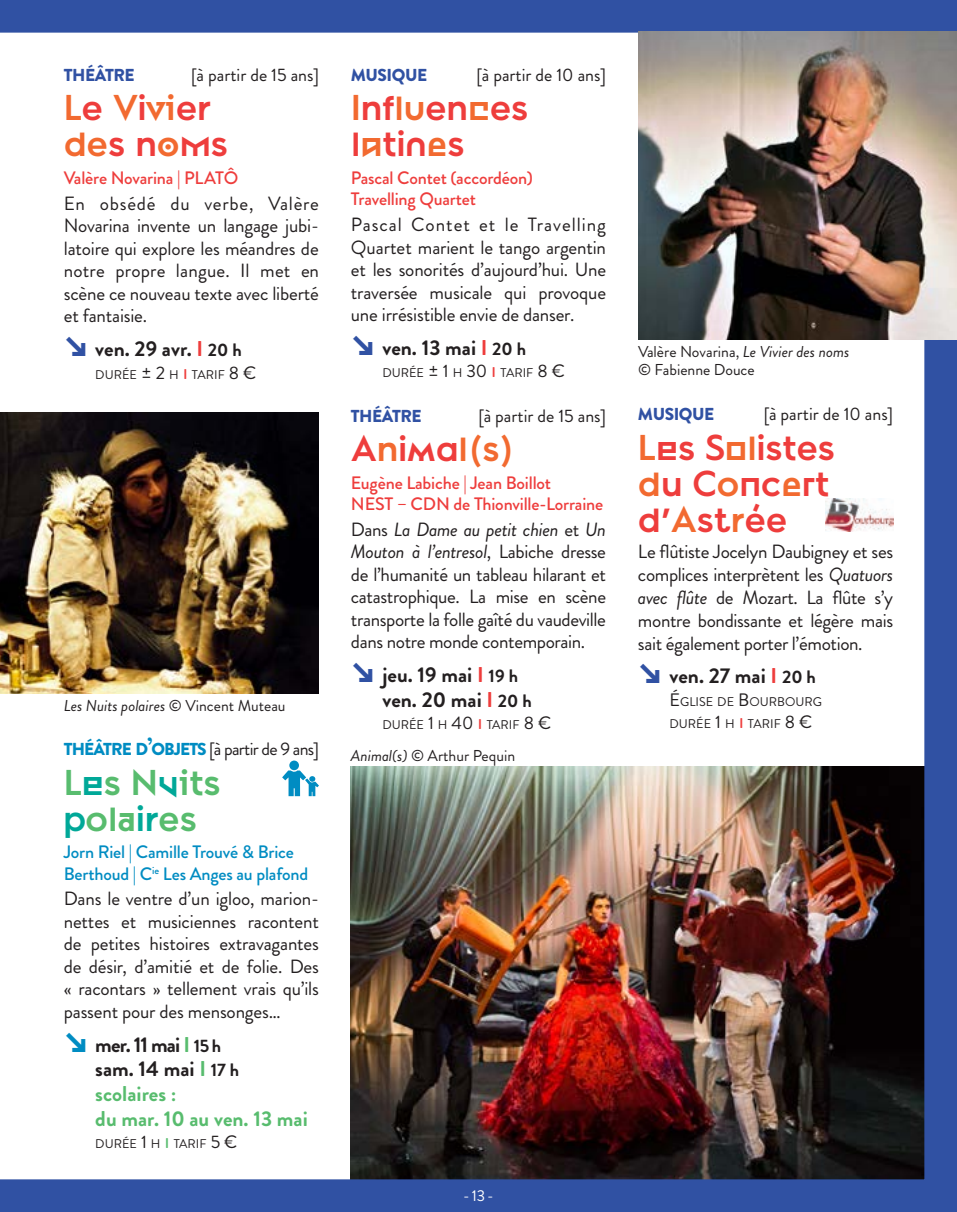
<style>
.page{position:relative;width:957px;height:1212px;background:#fff}
.page>*{position:absolute;margin:0;border:0;box-sizing:border-box;transform-origin:0 0}
.t1{font:36px/36px "Siberian";letter-spacing:-.02em;color:#ee3d3c}
.t2{font:36px/36px "Siberian";color:#58bc6e}
.t3{font:36px "Siberian";color:#f26a30}
.t4{font:700 21.38px/24.8px "Brandon Grotesque";color:#231f20}
.t5{font:700 21.38px/24.8px "Brandon Grotesque";color:#58bc6e}
.t6{font:19.12px/22.5px "Brandon Grotesque";letter-spacing:-.01em;color:#231f20;text-align:justify}
.t7{font:500 18px/21.4px "Brandon Grotesque";letter-spacing:-.01em;color:#ee3d3c}
.t8{font:18px "Brandon Grotesque";color:#231f20}
.t9{font:500 18px/21.4px "Brandon Grotesque";letter-spacing:-.01em;color:#008cc2}
.t10{font:18px "Brandon Grotesque";letter-spacing:-.04em;color:#231f20}
.t11{font:900 17.32px "Brandon Grotesque";letter-spacing:-.03em;color:#3051a3}
.t12{font:15.75px/18px "Brandon Grotesque";color:#231f20}
.t13{font:italic 15.75px "Brandon Grotesque";color:#231f20}
.t14{font:15.75px "Brandon Grotesque";color:#fff}
.t15{font:12.6px/22.5px "Brandon Grotesque";color:#231f20}
.s1{font-family:"Hurme Geometric Sans 1";font-weight:600;color:#f26a30}
.s2{color:#f26a30}
.s3{font-family:"Siberian";font-weight:400;font-size:40.5px;color:#3051a3}
.s4{color:#ee3d3c}
.s5{font-size:18px}
.s6{font-size:24.75px;color:#ee3d3c}
.s7{font-style:normal}
.s8{font-weight:900;font-size:17.32px;color:#008cc2}
.s9{font-weight:900;font-size:24.75px;color:#008cc2}
.s10{font-family:"Hurme Geometric Sans 1";font-weight:600}
.s11{color:#00a898}
.s12{font-family:"Hurme Geometric Sans 1";font-weight:600;color:#00a898}
.s13{font-family:"Siberian";font-weight:400;font-size:40.5px;color:#008cc2}
.s14{color:#231f20}
.s15{font-size:18px;color:#231f20}
.s16{font-size:24.75px;color:#58bc6e}
.s17{font-family:"Hurme Geometric Sans 1";font-weight:600;color:#ee3d3c}
.s18{font-style:italic}
</style>
<div class="page">
<img style="left:0;top:0;width:957px;height:1212px">
<img style="left:638px;top:32px;width:319px;height:307px">
<img style="left:0;top:412px;width:319px;height:281px">
<div style="left:289px;top:760px;width:10px;height:10px;background:#008cc2;border-radius:50%"></div>
<svg style="left:282px;top:770px;width:37px;height:26px"></svg>
<img style="left:825px;top:498px;width:68px;height:34px">
<p class="t11" style="left:64px;top:63px;width:72px">THÉÂTRE</p>
<p class="t8" style="left:191px;top:63px;width:129px">[à partir de 15 ans]</p>
<h1 class="t1" style="left:64px;top:91px;width:166px"><span class="s1">L</span>e <span class="s1">V</span>i<span class="s2">vi</span>er <span class="s2">de</span>s n<span class="s2">o</span>ms</h1>
<p class="t7" style="left:64px;top:167px;width:176px">Valère Novarina | PLATô</p>
<p class="t6" style="left:64px;top:192px;width:257px">En obsédé du verbe, Valère Novarina invente un langage jubi&shy;latoire qui explore les méandres de notre propre langue. Il met en scène ce nouveau texte avec liberté et fantaisie.</p>
<p class="t4" style="left:64px;top:337px;width:180px"><span class="s3">↘</span> ven. 29 avr. <span class="s4">I</span> <span class="s5">20 h</span></p>
<p class="t15" style="left:95px;top:363px;width:163px">DURÉE <span class="s5">± 2</span> H <span class="s6">ı</span> TARIF <span class="s5">8 €</span></p>
<p class="t13" style="left:64px;top:695px;width:223px">Les Nuits polaires <span class="s7">© Vincent Muteau</span></p>
<p class="t10" style="left:64px;top:737px;width:257px"><span class="s8">THÉÂTRE D</span><span class="s9">’</span><span class="s8">OBJETS</span> [à partir de 9 ans]</p>
<h1 class="t2" style="left:64px;top:765px;width:159px"><span class="s10">L</span><span class="s11">e</span>s <span class="s10">N</span><span class="s11">u</span>its <span class="s12">p</span>ola<span class="s11">ir</span>es</h1>
<p class="t9" style="left:64px;top:842px;width:246px">Jorn Riel | Camille Trouvé &amp; Brice<br>Berthoud | C<sup>ie</sup> Les Anges au plafond</p>
<p class="t6" style="left:64px;top:888px;width:257px">Dans le ventre d’un igloo, marion&shy;nettes et musiciennes racontent de petites histoires extravagantes de désir, d’amitié et de folie. Des « racontars » tellement vrais qu’ils passent pour des mensonges…</p>
<p class="t5" style="left:95px;top:1032px;width:214px;text-indent:-32px"><span class="s13">↘</span> <span class="s14">mer. 11 mai</span> I <span class="s15">15 h<br></span><span class="s14">sam. 14 mai</span> I <span class="s15">17 h </span>scolaires :<br>du mar. 10 au ven. 13 mai</p>
<p class="t15" style="left:95px;top:1133px;width:144px">DURÉE <span class="s5">1</span> H <span class="s16">ı</span> TARIF <span class="s5">5 €</span></p>
<p class="t11" style="left:351px;top:63px;width:78px">MUSIQUE</p>
<p class="t8" style="left:476px;top:63px;width:131px">[à partir de 10 ans]</p>
<h1 class="t1" style="left:351px;top:91px;width:179px"><span class="s1">I</span>nf<span class="s2">lu</span>en<span class="s2">c</span>es l<span class="s2">a</span>tin<span class="s2">e</span>s</h1>
<p class="t7" style="left:351px;top:167px;width:184px">Pascal Contet (accordéon)<br>Travelling Quartet</p>
<p class="t6" style="left:351px;top:214px;width:257px">Pascal Contet et le Travelling Quartet marient le tango argentin et les sonorités d’aujourd’hui. Une traversée musicale qui provoque une irrésistible envie de danser.</p>
<p class="t4" style="left:351px;top:335px;width:177px"><span class="s3">↘</span> ven. 13 mai <span class="s4">I</span> <span class="s5">20 h</span></p>
<p class="t15" style="left:382px;top:362px;width:184px">DURÉE <span class="s5">± 1</span> H <span class="s5">30</span> <span class="s6">ı</span> TARIF <span class="s5">8 €</span></p>
<p class="t11" style="left:351px;top:403px;width:72px">THÉÂTRE</p>
<p class="t8" style="left:478px;top:403px;width:129px">[à partir de 15 ans]</p>
<h1 class="t3" style="left:351px;top:427px;width:165px"><span class="s17">A</span>n<span class="s4">ima</span>l(s)</h1>
<p class="t7" style="left:351px;top:472px;width:254px">Eugène Labiche | Jean Boillot<br>NEST – CDN de Thionville-Lorraine</p>
<p class="t6" style="left:351px;top:518px;width:257px">Dans <span class="s18">La Dame au petit chien</span> et <span class="s18">Un Mouton à l’entresol</span>, Labiche dresse de l’humanité un tableau hilarant et catastrophique. La mise en scène transporte la folle gaîté du vaudeville dans notre monde contemporain.</p>
<p class="t4" style="left:382px;top:662px;width:151px;text-indent:-32px"><span class="s3">↘</span> jeu. 19 mai <span class="s4">I</span> <span class="s5">19 h </span>ven. 20 mai <span class="s4">I</span> <span class="s5">20 h</span></p>
<p class="t15" style="left:382px;top:714px;width:170px">DURÉE <span class="s5">1</span> H <span class="s5">40</span> <span class="s6">ı</span> TARIF <span class="s5">8 €</span></p>
<p class="t12" style="left:351px;top:746px;width:166px"><span class="s18">Animal(s)</span> © Arthur Pequin</p>
<p class="t14" style="left:463px;top:1185px;width:32px">-13-</p>
<p class="t12" style="left:638px;top:343px;width:213px">Valère Novarina, <span class="s18">Le Vivier des noms </span>© Fabienne Douce</p>
<p class="t11" style="left:638px;top:402px;width:78px">MUSIQUE</p>
<p class="t8" style="left:763px;top:402px;width:131px">[à partir de 10 ans]</p>
<h1 class="t1" style="left:638px;top:430px;width:199px"><span class="s1">L</span>es <span class="s10">S</span><span class="s2">ol</span>istes <span class="s2">d</span>u <span class="s10">C</span><span class="s2">o</span>nc<span class="s2">e</span>rt d’<span class="s1">A</span>st<span class="s2">r</span>ée</h1>
<p class="t6" style="left:638px;top:540px;width:257px">Le flûtiste Jocelyn Daubigney et ses complices interprètent les <span class="s18">Quatuors avec flûte</span> de Mozart. La flûte s’y montre bondissante et légère mais sait également porter l’émotion.</p>
<p class="t4" style="left:638px;top:664px;width:179px"><span class="s3">↘</span> ven. 27 mai <span class="s4">I</span> <span class="s5">20 h</span></p>
<p class="t15" style="left:669px;top:690px;width:154px"><span class="s5">É</span>GLISE DE <span class="s5">B</span>OURBOURG<br>DURÉE <span class="s5">1</span> H <span class="s6">ı</span> TARIF <span class="s5">8 €</span></p>
</div>
